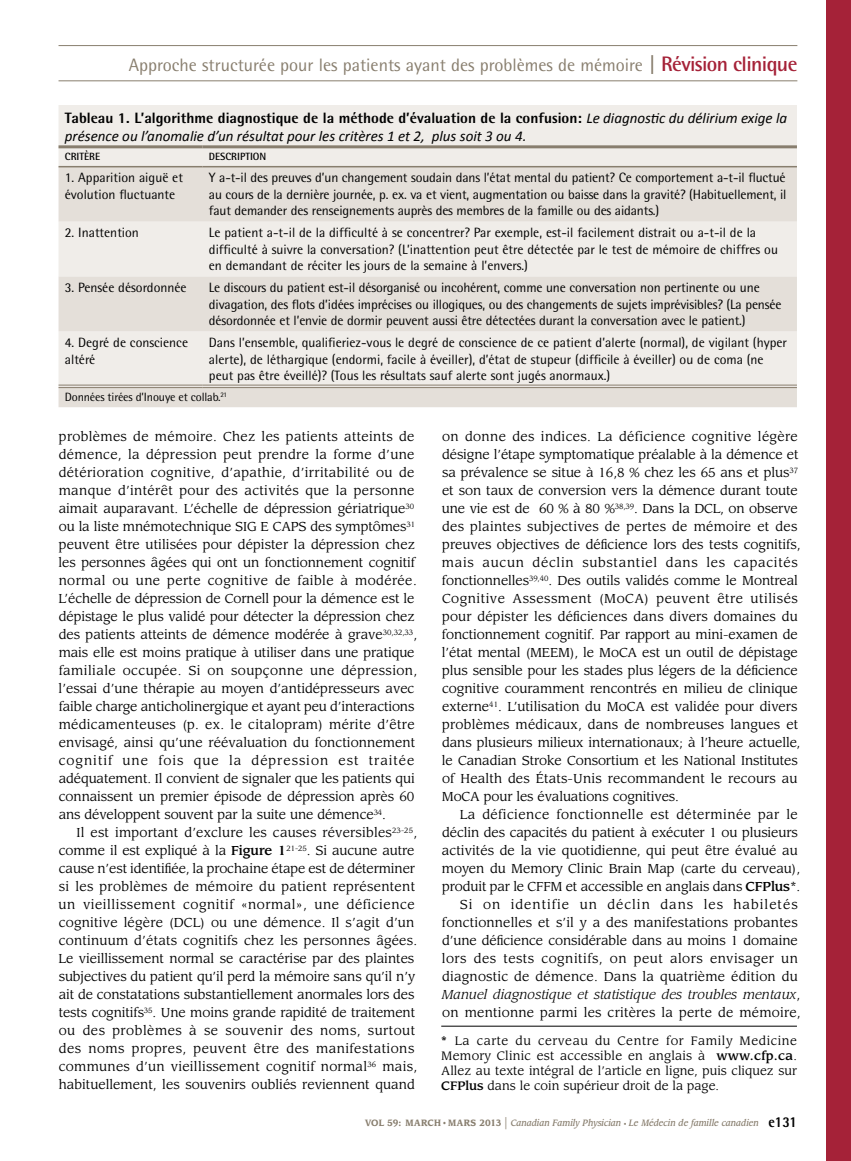
<style>
.page{position:relative;width:851px;height:1161px;background:#fff}
.page>*{position:absolute;margin:0;border:0;box-sizing:border-box;transform-origin:0 0}
.t1{font:18px "Rotis Semi Sans Std";color:#887e6e}
.t2{font:800 15px "Rotis Semi Sans Std";color:#000}
.t3{font:italic 15px "Calibri";color:#000}
.t4{font:13.5px/16.5px "Rotis Semi Sans Std";color:#000}
.t5{font:12.75px/18px "Leawood Std";letter-spacing:-.005em;color:#000}
.t6{font:12.75px/18px "Leawood Std";letter-spacing:.015em;color:#000}
.t7{font:12px/15px "Leawood Std";color:#000;text-align:justify}
.t8{font:12px "Rotis Semi Sans Std";letter-spacing:-.01em;color:#000}
.t9{font:700 10.5px "Rotis Semi Sans Std";color:#000}
.t10{font:italic 500 9px "Leawood Std";color:#887e6e;scale:.9 1}
.s1{font-weight:700;font-size:21px}
.s2{font-weight:700;font-size:21px;color:#a52238}
.s3{font-family:"Calibri";font-weight:400;font-style:italic}
.s4{font-weight:500}
.s5{font-style:italic}
.s6{font-weight:700;font-style:normal}
.s7{font-family:"Times";font-weight:400;font-style:normal}
.s8{font-weight:400;font-style:normal;font-size:15px}
.s9{font-style:normal;font-size:6px}
.s10{font-family:"Rotis Semi Sans Std";font-weight:800;font-style:normal;font-size:15px;color:#000}
</style>
<div class="page">
<div style="left:826px;top:0;width:24px;height:1161px;background:#a52238"></div>
<hr style="left:58px;top:45px;width:739px;height:1px;background:#887e6e">
<hr style="left:58px;top:80px;width:739px;height:1px;background:#887e6e">
<div style="left:58px;top:105px;width:738px;height:61px;background:#f0ede9"></div>
<svg style="left:58px;top:167px;width:738px;height:240px;fill:#e4dfd9"></svg>
<hr style="left:58px;top:145px;width:144px;height:3px;background:#887e6e">
<hr style="left:202px;top:145px;width:594px;height:3px;background:#887e6e">
<hr style="left:58px;top:166px;width:144px;height:1px;background:#887e6e">
<hr style="left:202px;top:166px;width:594px;height:1px;background:#887e6e">
<hr style="left:58px;top:385px;width:144px;height:1px;background:#887e6e">
<hr style="left:58px;top:387px;width:144px;height:1px;background:#887e6e">
<hr style="left:202px;top:385px;width:594px;height:1px;background:#887e6e">
<hr style="left:202px;top:387px;width:594px;height:1px;background:#887e6e">
<hr style="left:441px;top:1026px;width:355px;height:1px;background:#000">
<h1 class="t1" style="left:129px;top:55px;width:670px">Approche structurée pour les patients ayant des problèmes de mémoire <span class="s1">|</span> <span class="s2">RÉVISION CLINIQUE</span></h1>
<p class="t2" style="left:65px;top:108px;width:724px">Tableau 1. L’algorithme diagnostique de la méthode d’évaluation de la confusion: <span class="s3">Le diagnostic du délirium exige la</span></p>
<p class="t3" style="left:65px;top:125px;width:463px">présence ou l’anomalie d’un résultat pour les critères 1 et 2, plus soit 3 ou 4.</p>
<p class="t9" style="left:65px;top:150px;width:31px">CRITÈRE</p>
<p class="t9" style="left:209px;top:150px;width:13px">DESCR</p>
<p class="t9" style="left:237px;top:150px;width:31px">IPTION</p>
<p class="t4" style="left:65px;top:169px;width:120px">1. Apparition aiguë et évolution fluctuante</p>
<p class="t4" style="left:209px;top:169px;width:579px;text-align:justify">Y a-t-il des preuves d’un changement soudain dans l’état mental du patient? Ce comportement a-t-il fluctué au cours de la dernière journée, p. ex. va et vient, augmentation ou baisse dans la gravité? (Habituellement, il faut demander des renseignements auprès des membres de la famille ou des aidants.)</p>
<p class="t4" style="left:65px;top:224px;width:76px">2. Inattention</p>
<p class="t4" style="left:209px;top:224px;width:570px">Le patient a-t-il de la difficulté à se concentrer? Par exemple, est-il facilement distrait ou a-t-il de la difficulté à suivre la conversation? (L’inattention peut être détectée par le test de mémoire de chiffres ou en demandant de réciter les jours de la semaine à l’envers.)</p>
<p class="t4" style="left:65px;top:279px;width:123px">3. Pensée désordonnée</p>
<p class="t4" style="left:209px;top:279px;width:574px">Le discours du patient est-il désorganisé ou incohérent, comme une conversation non pertinente ou une divagation, des flots d’idées imprécises ou illogiques, ou des changements de sujets imprévisibles? (La pensée désordonnée et l’envie de dormir peuvent aussi être détectées durant la conversation avec le patient.)</p>
<p class="t4" style="left:65px;top:334px;width:125px">4. Degré de conscience altéré</p>
<p class="t4" style="left:209px;top:334px;width:579px">Dans l’ensemble, qualifieriez-vous le degré de conscience de ce patient d’alerte (normal), de vigilant (hyper alerte), de léthargique (endormi, facile à éveiller), d’état de stupeur (difficile à éveiller) ou de coma (ne peut pas être éveillé)? (Tous les résultats sauf alerte sont jugés anormaux.)</p>
<p class="t8" style="left:65px;top:390px;width:164px">Données tirées d’Inouye et collab.<sup>21</sup></p>
<p class="t5" style="left:58px;top:428px;width:360px">problèmes de mémoire. Chez les patients atteints de démence, la dépression peut prendre la forme d’une détérioration cognitive, d’apathie, d’irritabilité ou de manque d’intérêt pour des activités que la personne aimait auparavant. L’échelle de dépression gériatrique<sup>30 </sup>ou la liste mnémotechnique SIG E CAPS des symptômes<sup>31 </sup>peuvent être utilisées pour dépister la dépression chez les personnes âgées qui ont un fonctionnement cognitif normal ou une perte cognitive de faible à modérée.<br>L’échelle de dépression de Cornell pour la démence est le dépistage le plus validé pour détecter la dépression chez des patients atteints de démence modérée à grave<sup>30,32,33</sup>, mais elle est moins pratique à utiliser dans une pratique familiale occupée. Si on soupçonne une dépression, l’essai d’une thérapie au moyen d’antidépresseurs avec faible charge anticholinergique et ayant peu d’interactions médicamenteuses (p. ex. le citalopram) mérite d’être envisagé, ainsi qu’une réévaluation du fonctionnement cognitif une fois que la dépression est traitée adéquatement. Il convient de signaler que les patients qui connaissent un premier épisode de dépression après 60 ans développent souvent par la suite une démence<sup>34</sup>.</p>
<p class="t6" style="left:58px;top:824px;width:360px;text-indent:18px">Il est important d’exclure les causes réversibles<sup>23-25</sup>, comme il est expliqué à la <span class="s4">Figure 1</span><sup>21-25</sup>. Si aucune autre cause n’est identifiée, la prochaine étape est de déterminer si les problèmes de mémoire du patient représentent un vieillissement cognitif «normal», une déficience cognitive légère (DCL) ou une démence. Il s’agit d’un continuum d’états cognitifs chez les personnes âgées.<br>Le vieillissement normal se caractérise par des plaintes subjectives du patient qu’il perd la mémoire sans qu’il n’y ait de constatations substantiellement anormales lors des tests cognitifs<sup>35</sup>. Une moins grande rapidité de traitement ou des problèmes à se souvenir des noms, surtout des noms propres, peuvent être des manifestations communes d’un vieillissement cognitif normal<sup>36</sup> mais, habituellement, les souvenirs oubliés reviennent quand</p>
<p class="t5" style="left:442px;top:428px;width:360px">on donne des indices. La déficience cognitive légère désigne l’étape symptomatique préalable à la démence et sa prévalence se situe à 16,8 % chez les 65 ans et plus<sup>37 </sup>et son taux de conversion vers la démence durant toute une vie est de 60 % à 80 %<sup>38,39</sup>. Dans la DCL, on observe des plaintes subjectives de pertes de mémoire et des preuves objectives de déficience lors des tests cognitifs, mais aucun déclin substantiel dans les capacités fonctionnelles<sup>39,40</sup>. Des outils validés comme le Montreal Cognitive Assessment (MoCA) peuvent être utilisés pour dépister les déficiences dans divers domaines du fonctionnement cognitif. Par rapport au mini-examen de l’état mental (MEEM), le MoCA est un outil de dépistage plus sensible pour les stades plus légers de la déficience cognitive couramment rencontrés en milieu de clinique externe<sup>41</sup>. L’utilisation du MoCA est validée pour divers problèmes médicaux, dans de nombreuses langues et dans plusieurs milieux internationaux; à l’heure actuelle, le Canadian Stroke Consortium et les National Institutes of Health des États-Unis recommandent le recours au MoCA pour les évaluations cognitives.</p>
<p class="t5" style="left:441px;top:806px;width:360px;text-align:right">La déficience fonctionnelle est déterminée par le déclin des capacités du patient à exécuter 1 ou plusieurs activités de la vie quotidienne, qui peut être évalué au moyen du Memory Clinic Brain Map (carte du cerveau), produit par le CFFM et accessible en anglais dans <span class="s4">CFPlus</span>*.<br>Si on identifie un déclin dans les habiletés fonctionnelles et s’il y a des manifestations probantes d’une déficience considérable dans au moins 1 domaine lors des tests cognitifs, on peut alors envisager un diagnostic de démence. Dans la quatrième édition du <span class="s5">Manuel diagnostique et statistique des troubles mentaux</span>, on mentionne parmi les critères la perte de mémoire,</p>
<p class="t7" style="left:441px;top:1033px;width:357px"><span class="s4">*</span> La carte du cerveau du Centre for Family Medicine Memory Clinic est accessible en anglais à <span class="s4">www.cfp.ca</span>.<br>Allez au texte intégral de l’article en ligne, puis cliquez sur <span class="s4">CFPlus</span> dans le coin supérieur droit de la page.</p>
<p class="t10" style="left:365px;top:1118px;width:481px"><span class="s6">Vol 59: MARCH</span> <span class="s7">•</span> <span class="s6">MARS 2013</span> <span class="s8">|</span> Canadian Family Physician <span class="s9">•</span> Le Médecin de famille canadien <span class="s10">e131</span></p>
</div>
